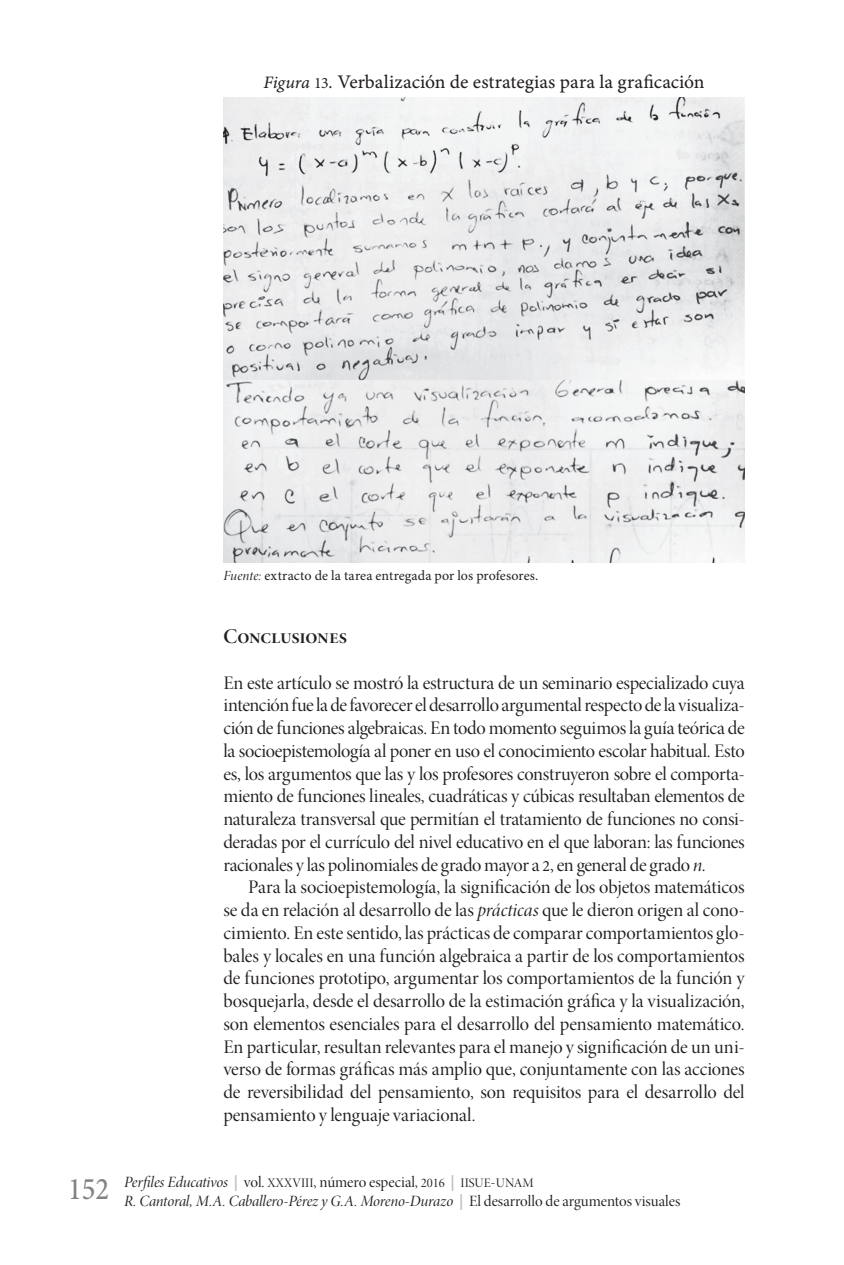
<style>
.page{position:relative;width:844px;height:1265px;background:#fff}
.page>*{position:absolute;margin:0;border:0;box-sizing:border-box;transform-origin:0 0}
.t1{font:500 31.5px "Minion Pro";color:#808285;scale:.9 1}
.Cabeza_2{font:21px "Minion Pro Semibold Disp";letter-spacing:-.015em;color:#231f20}
.CT{font:19.25px/22.8px "Minion Pro Disp";letter-spacing:-.005em;color:#231f20;text-align:justify}
.PP{font:19.25px/22.8px "Minion Pro Disp";letter-spacing:-.02em;color:#231f20;text-align:justify}
.Cabeza_tabla{font:19.25px "Minion Pro Capt";letter-spacing:-.015em;color:#231f20}
.t2{font:15.75px "Minion Pro It Disp";letter-spacing:-.015em;color:#231f20}
.t3{font:15.75px "Minion Pro Disp";color:#231f20}
.Fuente{font:14px "Minion Pro";color:#231f20}
.s1{font-family:"Minion Pro It Capt";font-size:17.5px}
.s2{font-family:"Minion Pro";font-size:15.75px}
.s3{font-family:"Minion Pro It Disp"}
.s4{font-family:"Minion Pro Bold Capt";color:#bcbdc0}
.s5{font-size:13.12px}
.s6{font-family:"Minion Pro Disp"}
</style>
<div class="page">
<img style="left:223px;top:97px;width:521px;height:465px">
<p class="Cabeza_tabla" style="left:263px;top:69px;width:442px"><span class="s1">Figura</span> <span class="s2">13</span><span class="s1">.</span> Verbalización de estrategias para la graficación</p>
<p class="Fuente" style="left:223px;top:566px;width:316px"><span class="s3">Fuente:</span> extracto de la tarea entregada por los profesores.</p>
<p class="Cabeza_2" style="left:223px;top:623px;width:125px">Conclusiones</p>
<p class="PP" style="left:223px;top:672px;width:522px">En este artículo se mostró la estructura de un seminario especializado cuya intención fue la de favorecer el desarrollo argumental respecto de la visualiza&shy;ción de funciones algebraicas. En todo momento seguimos la guía teórica de la socioepistemología al poner en uso el conocimiento escolar habitual. Esto es, los argumentos que las y los profesores construyeron sobre el comporta&shy;miento de funciones lineales, cuadráticas y cúbicas resultaban elementos de naturaleza transversal que permitían el tratamiento de funciones no consi&shy;deradas por el currículo del nivel educativo en el que laboran: las funciones racionales y las polinomiales de grado mayor a <span class="s2">2</span>, en general de grado <span class="s3">n</span>.</p>
<p class="CT" style="left:223px;top:876px;width:522px;text-indent:25px">Para la socioepistemología, la significación de los objetos matemáticos se da en relación al desarrollo de las <span class="s3">prácticas</span> que le dieron origen al cono&shy;cimiento. En este sentido, las prácticas de comparar comportamientos glo&shy;bales y locales en una función algebraica a partir de los comportamientos de funciones prototipo, argumentar los comportamientos de la función y bosquejarla, desde el desarrollo de la estimación gráfica y la visualización, son elementos esenciales para el desarrollo del pensamiento matemático.<br>En particular, resultan relevantes para el manejo y significación de un uni&shy;verso de formas gráficas más amplio que, conjuntamente con las acciones de reversibilidad del pensamiento, son requisitos para el desarrollo del pensamiento y lenguaje variacional.</p>
<h1 class="t1" style="left:68px;top:1167px;width:47px">152</h1>
<p class="t3" style="left:124px;top:1172px;width:411px"><span class="s3">Perfiles Educativos</span> <span class="s4">|</span> vol. <span class="s5">XXXVIII</span>, número especial, <span class="s5">2016</span> <span class="s4">|</span> <span class="s5">IISUE</span>-<span class="s5">UNAM</span></p>
<p class="t2" style="left:124px;top:1192px;width:557px">R. Cantoral, M.A. Caballero-Pérez y G.A. Moreno-Durazo <span class="s4">|</span> <span class="s6">El desarrollo de argumentos visuales</span></p>
</div>
